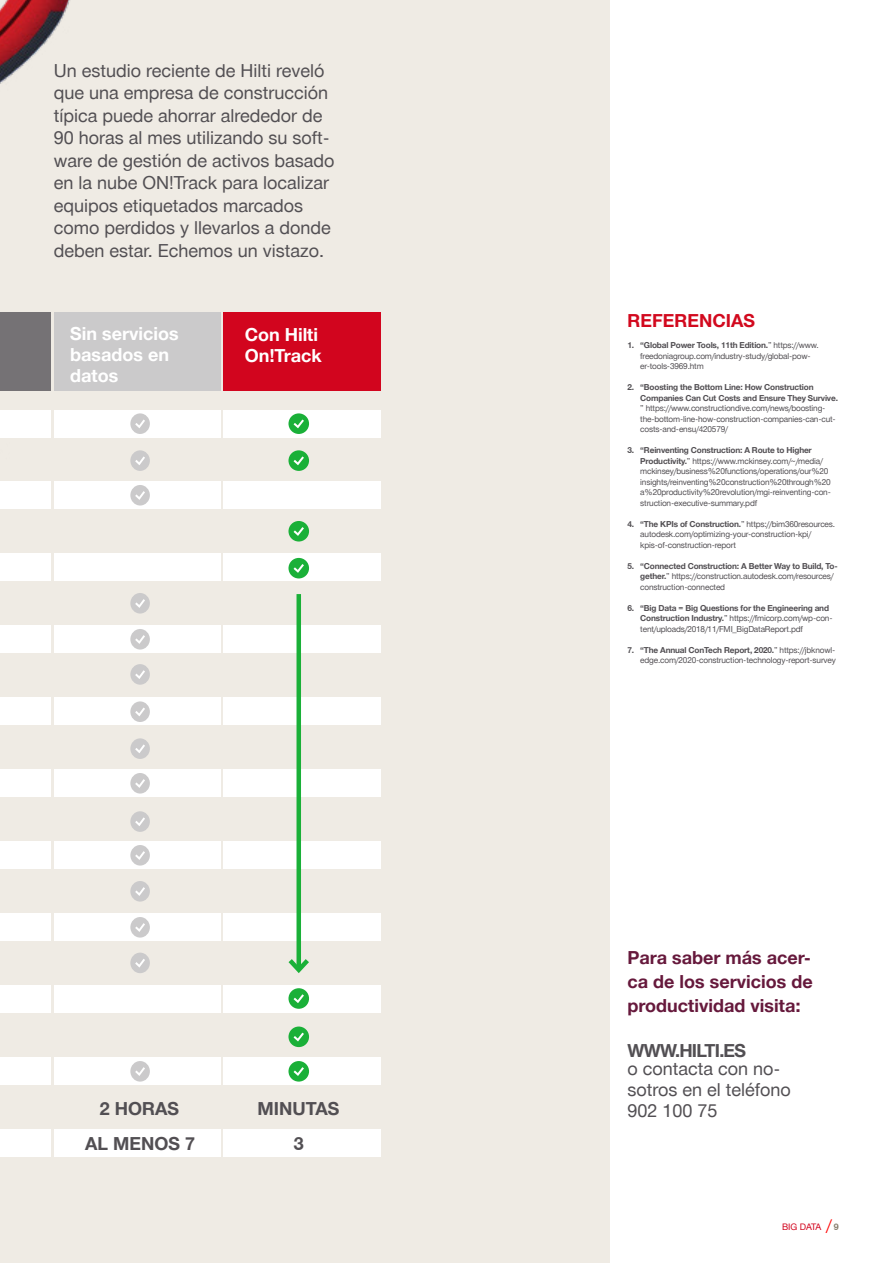
<style>
.page{position:relative;width:893px;height:1263px;background:#fff}
.page>*{position:absolute;margin:0;border:0;box-sizing:border-box;transform-origin:0 0}
.t1{font:18px/22.5px "Hilti";color:#524f53}
.t2{font:700 18px/24px "Hilti";color:#66193c;text-align:justify}
.t3{font:700 18px/21px "Hilti";color:#fff}
.t4{font:700 18px/35px "Hilti";color:#524f53;text-align:center}
.t5{font:700 18px "Hilti";letter-spacing:-.04em;color:#524f53}
.t6{font:700 18px "Hilti";color:#d2091e}
.t7{font:9px "Hilti";color:#d2051e}
.t8{font:8.25px/10.5px "Hilti";letter-spacing:-.02em;color:#524f53}
.t9{font:700 8.25px/10.5px "Hilti";letter-spacing:-.02em;color:#524f53}
.s1{font-weight:700}
.s2{font-size:15px;color:#f00}
.s3{font-weight:700;color:#887f6e}
</style>
<div class="page">
<div style="left:0;top:0;width:610px;height:1263px;background:#efebe4"></div>
<div style="left:223px;top:409px;width:157px;height:28px;background:#fff"></div>
<div style="left:223px;top:553px;width:157px;height:28px;background:#fff"></div>
<div style="left:223px;top:841px;width:157px;height:28px;background:#fff"></div>
<div style="left:223px;top:481px;width:157px;height:28px;background:#fff"></div>
<div style="left:223px;top:769px;width:157px;height:28px;background:#fff"></div>
<div style="left:223px;top:625px;width:157px;height:28px;background:#fff"></div>
<div style="left:223px;top:913px;width:157px;height:28px;background:#fff"></div>
<div style="left:223px;top:1057px;width:157px;height:28px;background:#fff"></div>
<div style="left:223px;top:697px;width:157px;height:28px;background:#fff"></div>
<div style="left:223px;top:985px;width:157px;height:28px;background:#fff"></div>
<div style="left:223px;top:1129px;width:157px;height:28px;background:#fff"></div>
<div style="left:54px;top:409px;width:167px;height:28px;background:#fff"></div>
<div style="left:54px;top:553px;width:167px;height:28px;background:#fff"></div>
<div style="left:54px;top:841px;width:167px;height:28px;background:#fff"></div>
<div style="left:54px;top:481px;width:167px;height:28px;background:#fff"></div>
<div style="left:54px;top:769px;width:167px;height:28px;background:#fff"></div>
<div style="left:54px;top:625px;width:167px;height:28px;background:#fff"></div>
<div style="left:54px;top:913px;width:167px;height:28px;background:#fff"></div>
<div style="left:54px;top:1057px;width:167px;height:28px;background:#fff"></div>
<div style="left:54px;top:697px;width:167px;height:28px;background:#fff"></div>
<div style="left:54px;top:985px;width:167px;height:28px;background:#fff"></div>
<div style="left:54px;top:1129px;width:167px;height:28px;background:#fff"></div>
<div style="left:55px;top:313px;width:166px;height:78px;background:#cbcacb"></div>
<div style="left:223px;top:313px;width:157px;height:78px;background:#d2051e"></div>
<div style="left:0;top:553px;width:51px;height:28px;background:#fff"></div>
<div style="left:0;top:841px;width:51px;height:28px;background:#fff"></div>
<div style="left:0;top:769px;width:51px;height:28px;background:#fff"></div>
<div style="left:0;top:625px;width:51px;height:28px;background:#fff"></div>
<div style="left:0;top:913px;width:51px;height:28px;background:#fff"></div>
<div style="left:0;top:1057px;width:51px;height:28px;background:#fff"></div>
<div style="left:0;top:697px;width:51px;height:28px;background:#fff"></div>
<div style="left:0;top:985px;width:51px;height:28px;background:#fff"></div>
<div style="left:0;top:1129px;width:51px;height:28px;background:#fff"></div>
<div style="left:130px;top:413px;width:20px;height:21px;background:#cbcacb;border-radius:50%"></div>
<svg style="left:135px;top:420px;width:10px;height:8px"></svg>
<div style="left:130px;top:701px;width:20px;height:21px;background:#cbcacb;border-radius:50%"></div>
<svg style="left:135px;top:707px;width:10px;height:9px"></svg>
<div style="left:288px;top:413px;width:21px;height:21px;background:#1ab038;border-radius:50%"></div>
<svg style="left:294px;top:420px;width:10px;height:8px"></svg>
<div style="left:288px;top:521px;width:21px;height:20px;background:#1ab038;border-radius:50%"></div>
<svg style="left:294px;top:527px;width:10px;height:9px"></svg>
<div style="left:130px;top:450px;width:20px;height:21px;background:#cbcacb;border-radius:50%"></div>
<svg style="left:135px;top:456px;width:10px;height:9px"></svg>
<div style="left:130px;top:738px;width:20px;height:21px;background:#cbcacb;border-radius:50%"></div>
<svg style="left:135px;top:744px;width:10px;height:9px"></svg>
<div style="left:288px;top:450px;width:21px;height:21px;background:#1ab038;border-radius:50%"></div>
<svg style="left:294px;top:456px;width:10px;height:9px"></svg>
<div style="left:288px;top:558px;width:21px;height:20px;background:#1ab038;border-radius:50%"></div>
<svg style="left:294px;top:564px;width:10px;height:9px"></svg>
<div style="left:130px;top:485px;width:20px;height:20px;background:#cbcacb;border-radius:50%"></div>
<svg style="left:135px;top:491px;width:10px;height:9px"></svg>
<div style="left:130px;top:664px;width:20px;height:21px;background:#cbcacb;border-radius:50%"></div>
<svg style="left:135px;top:670px;width:10px;height:9px"></svg>
<div style="left:130px;top:629px;width:20px;height:20px;background:#cbcacb;border-radius:50%"></div>
<svg style="left:135px;top:635px;width:10px;height:9px"></svg>
<div style="left:130px;top:593px;width:20px;height:20px;background:#cbcacb;border-radius:50%"></div>
<svg style="left:135px;top:599px;width:10px;height:9px"></svg>
<div style="left:130px;top:773px;width:20px;height:20px;background:#cbcacb;border-radius:50%"></div>
<svg style="left:135px;top:779px;width:10px;height:9px"></svg>
<div style="left:130px;top:811px;width:20px;height:21px;background:#cbcacb;border-radius:50%"></div>
<svg style="left:135px;top:817px;width:10px;height:9px"></svg>
<div style="left:130px;top:845px;width:20px;height:20px;background:#cbcacb;border-radius:50%"></div>
<svg style="left:135px;top:851px;width:10px;height:9px"></svg>
<div style="left:130px;top:881px;width:20px;height:20px;background:#cbcacb;border-radius:50%"></div>
<svg style="left:135px;top:887px;width:10px;height:9px"></svg>
<div style="left:130px;top:917px;width:20px;height:20px;background:#cbcacb;border-radius:50%"></div>
<svg style="left:135px;top:923px;width:10px;height:9px"></svg>
<div style="left:130px;top:953px;width:20px;height:20px;background:#cbcacb;border-radius:50%"></div>
<svg style="left:135px;top:959px;width:10px;height:8px"></svg>
<div style="left:288px;top:988px;width:21px;height:21px;background:#1ab038;border-radius:50%"></div>
<svg style="left:294px;top:994px;width:10px;height:9px"></svg>
<div style="left:288px;top:1026px;width:21px;height:21px;background:#1ab038;border-radius:50%"></div>
<svg style="left:294px;top:1033px;width:10px;height:8px"></svg>
<div style="left:130px;top:1061px;width:20px;height:20px;background:#cbcacb;border-radius:50%"></div>
<svg style="left:135px;top:1067px;width:10px;height:9px"></svg>
<div style="left:288px;top:1061px;width:21px;height:20px;background:#1ab038;border-radius:50%"></div>
<svg style="left:294px;top:1067px;width:10px;height:9px"></svg>
<div style="left:296px;top:594px;width:5px;height:376px;background:#1ab038"></div>
<svg style="left:288px;top:954px;width:21px;height:19px"></svg>
<img style="left:0;top:0;width:77px;height:509px">
<p class="t1" style="left:54px;top:58px;width:282px">Un estudio reciente de Hilti reveló que una empresa de construcción típica puede ahorrar alrededor de 90 horas al mes utilizando su soft&shy;ware de gestión de activos basado en la nube ON!Track para localizar equipos etiquetados marcados como perdidos y llevarlos a donde deben estar. Echemos un vistazo.</p>
<h1 class="t3" style="left:70px;top:323px;width:110px">Sin servicios basados en datos</h1>
<h1 class="t3" style="left:245px;top:323px;width:79px">Con Hilti<br>On!Track</h1>
<h1 class="t4" style="left:85px;top:1090px;width:112px">2 HORAS<br>AL MENOS 7</h1>
<h1 class="t4" style="left:257px;top:1090px;width:83px">MINUTAS</h1>
<h1 class="t4" style="left:294px;top:1125px;width:12px">3</h1>
<h1 class="t6" style="left:628px;top:308px;width:129px">REFERENCIAS</h1>
<p class="t8" style="left:640px;top:340px;width:180px;text-indent:-13px"><span class="s1">1. “Global Power Tools, 11th Edition.</span>” https://www. freedoniagroup.com/industry-study/global-pow&shy;er-tools-3969.htm</p>
<p class="t9" style="left:640px;top:382px;width:199px;text-indent:-13px">2. “Boosting the Bottom Line: How Construction<br>Companies Can Cut Costs and Ensure They Survive.</p>
<p class="t8" style="left:640px;top:403px;width:197px">” https://www.constructiondive.com/news/boosting&shy;the-bottom-line-how-construction-companies-can-cut&shy;costs-and-ensu/420579/</p>
<p class="t8" style="left:640px;top:445px;width:192px;text-indent:-13px"><span class="s1">3. “Reinventing Construction: A Route to Higher Productivity.</span>” https://www.mckinsey.com/~/media/ mckinsey/business%20functions/operations/our%20 insights/reinventing%20construction%20through%20 a%20productivity%20revolution/mgi-reinventing-con&shy;struction-executive-summary.pdf</p>
<p class="t8" style="left:640px;top:518px;width:196px;text-indent:-13px"><span class="s1">4. “The KPIs of Construction.</span>” https://bim360resources. autodesk.com/optimizing-your-construction-kpi/ kpis-of-construction-report</p>
<p class="t8" style="left:640px;top:560px;width:199px;text-indent:-13px"><span class="s1">5. “Connected Construction: A Better Way to Build, To&shy;gether.</span>” https://construction.autodesk.com/resources/ construction-connected</p>
<p class="t8" style="left:640px;top:602px;width:194px;text-indent:-13px"><span class="s1">6. “Big Data = Big Questions for the Engineering and<br>Construction Industry.</span>” https://fmicorp.com/wp-con&shy;tent/uploads/2018/11/FMI_BigDataReport.pdf</p>
<p class="t8" style="left:628px;top:644px;width:210px;text-align:right"><span class="s1">7. “The Annual ConTech Report, 2020.</span>” https://jbknowl&shy;edge.com/2020-construction-technology-report-survey</p>
<h1 class="t2" style="left:628px;top:945px;width:187px">Para saber más acer&shy;ca de los servicios de productividad visita:</h1>
<h1 class="t5" style="left:628px;top:1038px;width:120px">WWW.HILTI.ES</h1>
<h1 class="t1" style="left:628px;top:1057px;width:165px;line-height:21px">o contacta con no&shy;sotros en el teléfono<br>902 100 75</h1>
<p class="t7" style="left:782px;top:1221px;width:58px">BIG DATA <span class="s2">/</span> <span class="s3">9</span></p>
</div>
